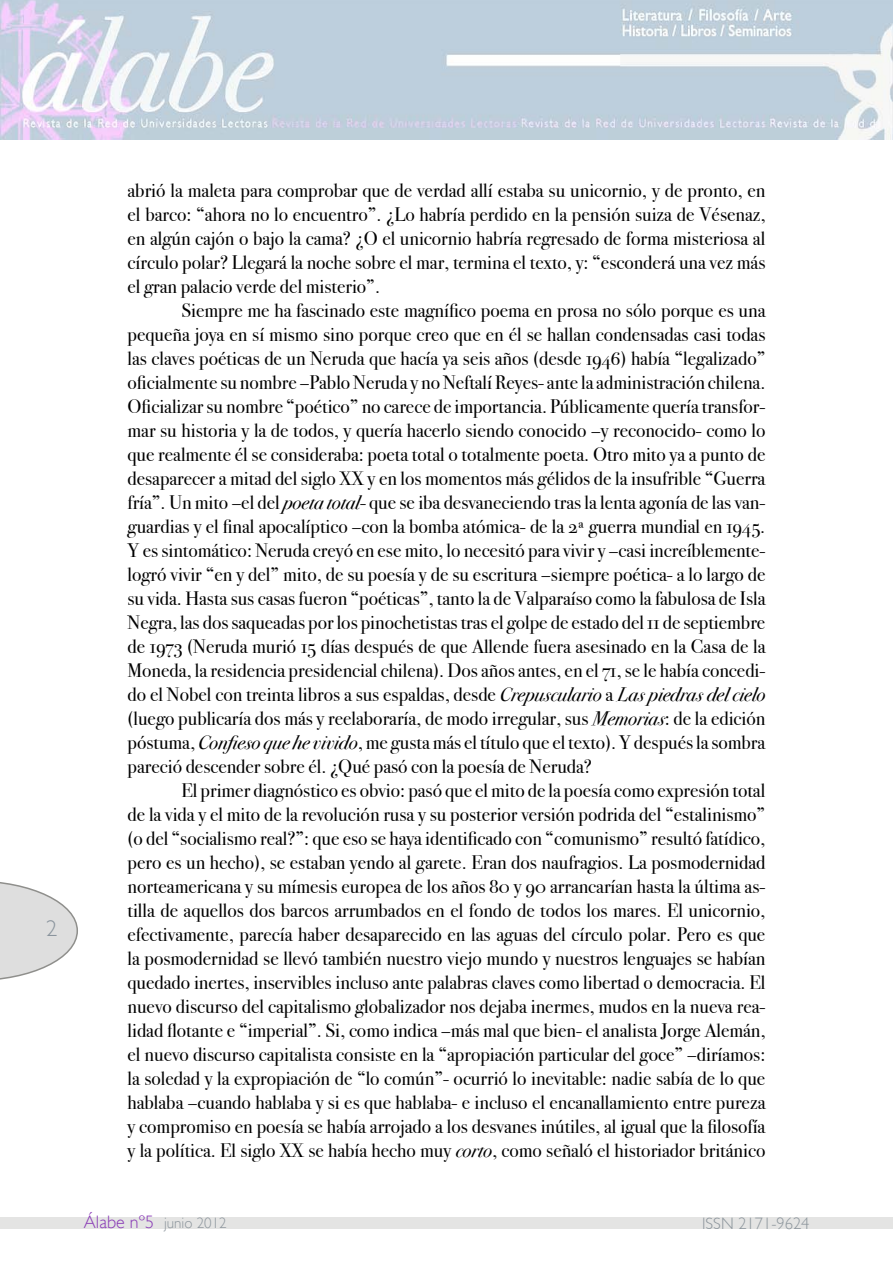
<style>
.page{position:relative;width:893px;height:1263px;background:#fff}
.page>*{position:absolute;margin:0;border:0;box-sizing:border-box;transform-origin:0 0}
.t1{font:300 22.5px "Gill Sans";color:#8a949d}
.t2{font:19.5px/24px "Bodoni Svty Two OSITCTT Book";color:#000;text-align:justify}
.t3{font:300 16.5px "Gill Sans";color:#8c959c}
.t4{font:300 15px "Gill Sans";color:#8c959c}
.s1{font-family:"Bodoni Svty Two OSITCTT Book It"}
.s2{font-size:18px;color:#893ab6}
</style>
<div class="page">
<svg style="left:0;top:882px;width:78px;height:98px"></svg>
<div style="left:0;top:1218px;width:893px;height:11px;background:#e4e4e3"></div>
<img style="left:0;top:0;width:893px;height:139px">
<p class="t1" style="left:46px;top:916px;width:13px">2</p>
<p class="t2" style="left:128px;top:178px;width:639px">abrió la maleta para comprobar que de verdad allí estaba su unicornio, y de pronto, en el barco: “ahora no lo encuentro”. ¿Lo habría perdido en la pensión suiza de Vésenaz, en algún cajón o bajo la cama? ¿O el unicornio habría regresado de forma misteriosa al círculo polar? Llegará la noche sobre el mar, termina el texto, y: “esconderá una vez más el gran palacio verde del misterio”.</p>
<p class="t2" style="left:128px;top:298px;width:639px;text-indent:54px">Siempre me ha fascinado este magnífico poema en prosa no sólo porque es una pequeña joya en sí mismo sino porque creo que en él se hallan condensadas casi todas las claves poéticas de un Neruda que hacía ya seis años (desde 1946) había “legalizado” oficialmente su nombre –Pablo Neruda y no Neftalí Reyes- ante la administración chilena.<br>Oficializar su nombre “poético” no carece de importancia. Públicamente quería transfor&shy;mar su historia y la de todos, y quería hacerlo siendo conocido –y reconocido- como lo que realmente él se consideraba: poeta total o totalmente poeta. Otro mito ya a punto de desaparecer a mitad del siglo XX y en los momentos más gélidos de la insufrible “Guerra fría”. Un mito –el del <span class="s1">poeta total</span>- que se iba desvaneciendo tras la lenta agonía de las van&shy;guardias y el final apocalíptico –con la bomba atómica- de la 2ª guerra mundial en 1945.<br>Y es sintomático: Neruda creyó en ese mito, lo necesitó para vivir y –casi increíblemente&shy;logró vivir “en y del” mito, de su poesía y de su escritura –siempre poética- a lo largo de su vida. Hasta sus casas fueron “poéticas”, tanto la de Valparaíso como la fabulosa de Isla Negra, las dos saqueadas por los pinochetistas tras el golpe de estado del 11 de septiembre de 1973 (Neruda murió 15 días después de que Allende fuera asesinado en la Casa de la Moneda, la residencia presidencial chilena). Dos años antes, en el 71, se le había concedi&shy;do el Nobel con treinta libros a sus espaldas, desde <span class="s1">Crepusculario</span> a <span class="s1">Las piedras del cielo </span>(luego publicaría dos más y reelaboraría, de modo irregular, sus <span class="s1">Memorias</span>: de la edición póstuma, <span class="s1">Confieso que he vivido</span>, me gusta más el título que el texto). Y después la sombra pareció descender sobre él. ¿Qué pasó con la poesía de Neruda?</p>
<p class="t2" style="left:128px;top:778px;width:639px;text-indent:54px">El primer diagnóstico es obvio: pasó que el mito de la poesía como expresión total de la vida y el mito de la revolución rusa y su posterior versión podrida del “estalinismo” (o del “socialismo real?”: que eso se haya identificado con “comunismo” resultó fatídico, pero es un hecho), se estaban yendo al garete. Eran dos naufragios. La posmodernidad norteamericana y su mímesis europea de los años 80 y 90 arrancarían hasta la última as&shy;tilla de aquellos dos barcos arrumbados en el fondo de todos los mares. El unicornio, efectivamente, parecía haber desaparecido en las aguas del círculo polar. Pero es que la posmodernidad se llevó también nuestro viejo mundo y nuestros lenguajes se habían quedado inertes, inservibles incluso ante palabras claves como libertad o democracia. El nuevo discurso del capitalismo globalizador nos dejaba inermes, mudos en la nueva rea&shy;lidad flotante e “imperial”. Si, como indica –más mal que bien- el analista Jorge Alemán, el nuevo discurso capitalista consiste en la “apropiación particular del goce” –diríamos: la soledad y la expropiación de “lo común”- ocurrió lo inevitable: nadie sabía de lo que hablaba –cuando hablaba y si es que hablaba- e incluso el encanallamiento entre pureza y compromiso en poesía se había arrojado a los desvanes inútiles, al igual que la filosofía y la política. El siglo XX se había hecho muy <span class="s1">corto</span>, como señaló el historiador británico</p>
<p class="t4" style="left:84px;top:1214px;width:144px"><span class="s2">Álabe nº5</span> junio 2012</p>
<p class="t3" style="left:702px;top:1214px;width:109px">ISSN 2171-9624</p>
</div>
